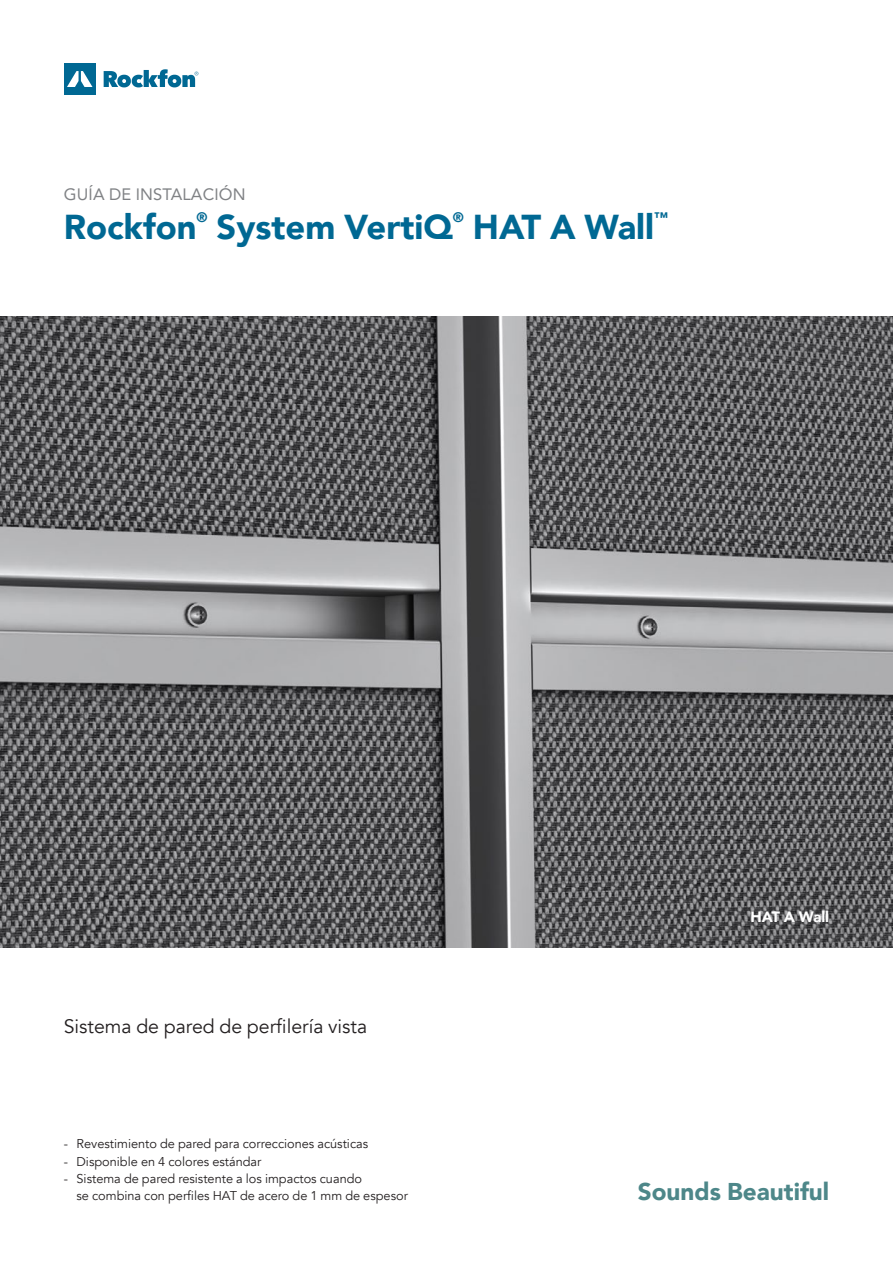
<style>
.page{position:relative;width:893px;height:1263px;background:#fff}
.page>*{position:absolute;margin:0;border:0;box-sizing:border-box;transform-origin:0 0}
.t1{font:900 34.5px "Avenir";color:#006893}
.t2{font:900 24.3px "Avenir";color:#4d8789}
.t3{font:19.5px "Avenir";color:#231f20}
.t4{font:16.5px "Avenir";letter-spacing:.01em;color:#808285}
.t5{font:900 15px "Avenir";color:#fff}
.t6{font:900 13.8px "Avenir";color:#006893}
.t7{font:12.75px/16.5px "Avenir";color:#231f20}
</style>
<div class="page">
<svg style="left:104px;top:69px;width:94px;height:18px"></svg>
<div style="left:64px;top:63px;width:32px;height:32px;background:#006893"></div>
<svg style="left:67px;top:71px;width:25px;height:16px"></svg>
<img style="left:0;top:316px;width:893px;height:631px">
<p class="t4" style="left:64px;top:181px;width:183px">GUÍA DE INSTALACIÓN</p>
<h1 class="t1" style="left:64px;top:197px;width:134px">Rockfon</h1>
<p class="t6" style="left:197px;top:205px;width:13px">®</p>
<h1 class="t1" style="left:217px;top:197px;width:238px">System VertiQ</h1>
<p class="t6" style="left:453px;top:205px;width:13px">®</p>
<h1 class="t1" style="left:473px;top:197px;width:183px">HAT A Wall</h1>
<p class="t6" style="left:654px;top:205px;width:15px">™</p>
<h3 class="t3" style="left:64px;top:1014px;width:305px">Sistema de pared de perfilería vista</h3>
<p class="t5" style="left:750px;top:904px;width:80px">HAT A Wall</p>
<p class="t7" style="left:64px;top:1135px;width:306px">- Revestimiento de pared para correcciones acústicas</p>
<p class="t7" style="left:64px;top:1153px;width:199px">- Disponible en 4 colores estándar</p>
<p class="t7" style="left:77px;top:1171px;width:333px;text-indent:-13px">- Sistema de pared resistente a los impactos cuando<br>se combina con perfiles HAT de acero de 1 mm de espesor</p>
<h2 class="t2" style="left:638px;top:1170px;width:193px">Sounds Beautiful</h2>
</div>
